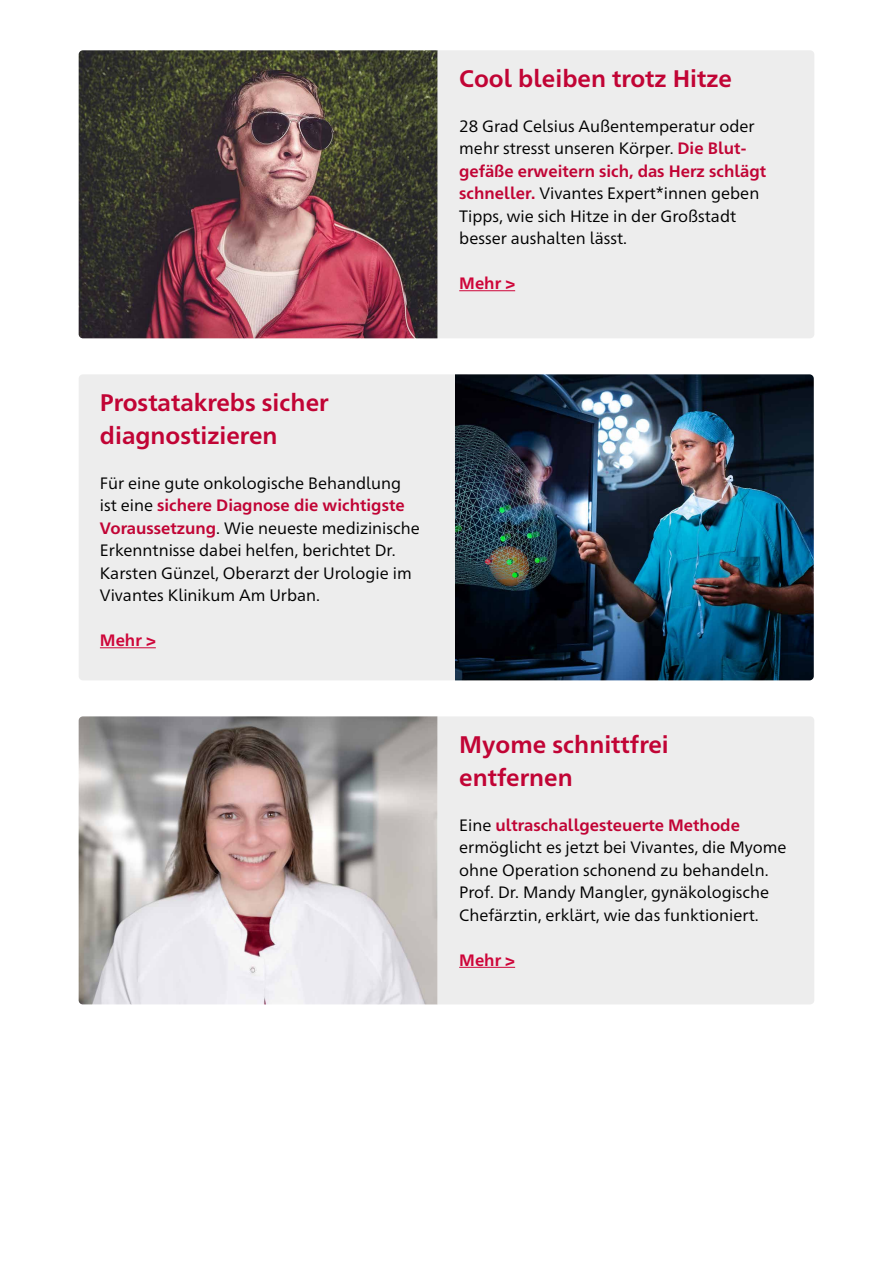
<style>
.page{position:relative;width:893px;height:1263px;background:#fff}
.page>*{position:absolute;margin:0;border:0;box-sizing:border-box;transform-origin:0 0}
.t1{font:700 24px/33px "Frutiger Neue 1450 Pro";color:#c10435}
.t2{font:16.5px/22.5px "Frutiger Neue 1450 Pro";color:#000}
.t3{font:700 16.5px "Frutiger Neue 1450 Pro";color:#ce0539}
.s1{font-weight:700;color:#c10435}
</style>
<div class="page">
<div style="left:79px;top:374px;width:391px;height:306px;background:#ededed;border-radius:4px"></div>
<hr style="left:100px;top:647px;width:56px;height:1px;background:#ce0539">
<img style="left:455px;top:374px;width:359px;height:306px">
<div style="left:423px;top:716px;width:391px;height:288px;background:#ededed;border-radius:4px"></div>
<hr style="left:459px;top:967px;width:56px;height:1px;background:#ce0539">
<img style="left:79px;top:716px;width:358px;height:288px">
<div style="left:437px;top:50px;width:377px;height:288px;background:#ededed"></div>
<img style="left:79px;top:50px;width:358px;height:288px">
<hr style="left:459px;top:290px;width:56px;height:1px;background:#ce0539">
<h1 class="t1" style="left:459px;top:60px;width:274px">Cool bleiben trotz Hitze</h1>
<p class="t2" style="left:459px;top:113px;width:308px">28 Grad Celsius Außentemperatur oder mehr stresst unseren Körper. <span class="s1">Die Blut&shy;gefäße erweitern sich, das Herz schlägt schneller.</span> Vivantes Expert*innen geben Tipps, wie sich Hitze in der Großstadt besser aushalten lässt.</p>
<p class="t3" style="left:459px;top:271px;width:57px">Mehr &gt;</p>
<h1 class="t1" style="left:100px;top:384px;width:230px">Prostatakrebs sicher diagnostizieren</h1>
<p class="t2" style="left:100px;top:470px;width:321px">Für eine gute onkologische Behandlung ist eine <span class="s1">sichere Diagnose die wichtigste Voraussetzung</span>. Wie neueste medizinische Erkenntnisse dabei helfen, berichtet Dr.<br>Karsten Günzel, Oberarzt der Urologie im Vivantes Klinikum Am Urban.</p>
<p class="t3" style="left:100px;top:628px;width:57px">Mehr &gt;</p>
<h1 class="t1" style="left:459px;top:726px;width:211px">Myome schnittfrei entfernen</h1>
<p class="t2" style="left:459px;top:812px;width:329px">Eine <span class="s1">ultraschallgesteuerte Methode </span>ermöglicht es jetzt bei Vivantes, die Myome ohne Operation schonend zu behandeln.<br>Prof. Dr. Mandy Mangler, gynäkologische Chefärztin, erklärt, wie das funktioniert.</p>
<p class="t3" style="left:459px;top:948px;width:57px">Mehr &gt;</p>
</div>
